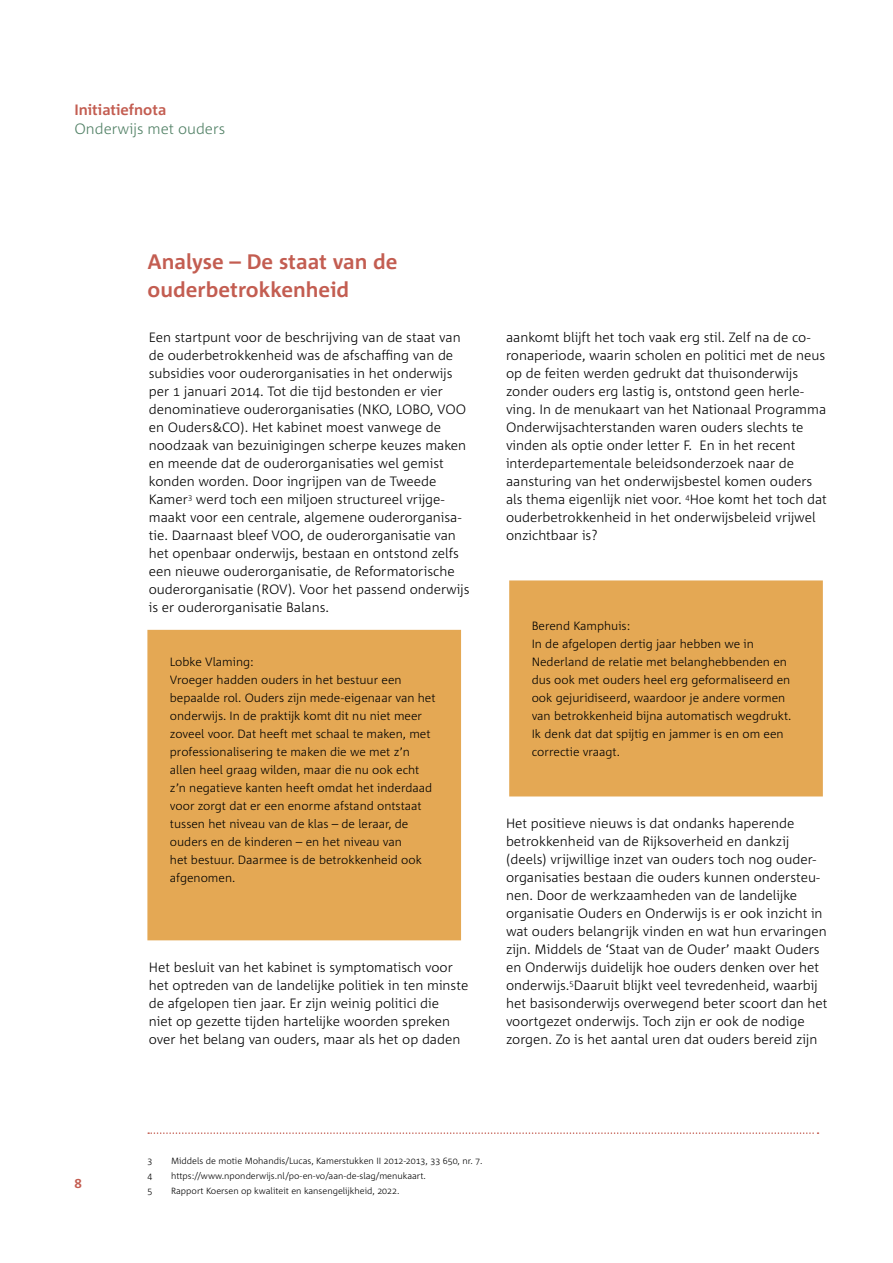
<style>
.page{position:relative;width:893px;height:1263px;background:#fff}
.page>*{position:absolute;margin:0;border:0;box-sizing:border-box;transform-origin:0 0}
.t1{font:700 21px/28.5px "Corpid C1 s";color:#c35d51}
.t2{font:300 15px "Corpid C1 s";color:#528166}
.t3{font:700 15px "Corpid C1 s";color:#c35d51}
.t4{font:300 13.5px/18px "Corpid C1 s";color:#000}
.t5{font:700 13.5px "Corpid C1 s";color:#c35d51}
.t6{font:300 12px/18px "Corpid C1 s";color:#000}
.t7{font:300 9px "Corpid C1 s";color:#000}
</style>
<div class="page">
<svg style="left:148px;top:1132px;width:670px;height:2px"></svg>
<div style="left:159px;top:641px;width:291px;height:288px;background:#e4a854"></div>
<div style="left:147px;top:630px;width:314px;height:310px;border:22px solid #e4a854"></div>
<div style="left:520px;top:592px;width:292px;height:193px;background:#e4a854"></div>
<div style="left:509px;top:580px;width:314px;height:216px;border:22px solid #e4a854"></div>
<p class="t3" style="left:74px;top:100px;width:93px">Initiatiefnota</p>
<p class="t2" style="left:74px;top:120px;width:152px">Onderwijs met ouders</p>
<p class="t5" style="left:74px;top:1175px;width:9px">8</p>
<h1 class="t1" style="left:148px;top:247px;width:251px">Analyse – De staat van de ouderbetrokkenheid</h1>
<p class="t4" style="left:149px;top:328px;width:322px">Een startpunt voor de beschrijving van de staat van de ouderbetrokkenheid was de afschaffing van de subsidies voor ouderorganisaties in het onderwijs per 1 januari 2014. Tot die tijd bestonden er vier denominatieve ouderorganisaties (NKO, LOBO, VOO en Ouders&amp;CO). Het kabinet moest vanwege de noodzaak van bezuinigingen scherpe keuzes maken en meende dat de ouderorganisaties wel gemist konden worden. Door ingrijpen van de Tweede Kamer<sup>3</sup> werd toch een miljoen structureel vrijge&shy;maakt voor een centrale, algemene ouderorganisa&shy;tie. Daarnaast bleef VOO, de ouderorganisatie van het openbaar onderwijs, bestaan en ontstond zelfs een nieuwe ouderorganisatie, de Reformatorische ouderorganisatie (ROV). Voor het passend onderwijs is er ouderorganisatie Balans.</p>
<p class="t6" style="left:170px;top:652px;width:267px">Lobke Vlaming:<br>Vroeger hadden ouders in het bestuur een bepaalde rol. Ouders zijn mede-eigenaar van het onderwijs. In de praktijk komt dit nu niet meer zoveel voor. Dat heeft met schaal te maken, met professionalisering te maken die we met z’n allen heel graag wilden, maar die nu ook echt z’n negatieve kanten heeft omdat het inderdaad voor zorgt dat er een enorme afstand ontstaat tussen het niveau van de klas – de leraar, de ouders en de kinderen – en het niveau van<br>het bestuur. Daarmee is de betrokkenheid ook afgenomen.</p>
<p class="t4" style="left:149px;top:958px;width:321px">Het besluit van het kabinet is symptomatisch voor het optreden van de landelijke politiek in ten minste de afgelopen tien jaar. Er zijn weinig politici die<br>niet op gezette tijden hartelijke woorden spreken over het belang van ouders, maar als het op daden</p>
<p class="t4" style="left:506px;top:328px;width:322px">aankomt blijft het toch vaak erg stil. Zelf na de co&shy;ronaperiode, waarin scholen en politici met de neus op de feiten werden gedrukt dat thuisonderwijs zonder ouders erg lastig is, ontstond geen herle&shy;ving. In de menukaart van het Nationaal Programma Onderwijsachterstanden waren ouders slechts te vinden als optie onder letter F. En in het recent interdepartementale beleidsonderzoek naar de aansturing van het onderwijsbestel komen ouders als thema eigenlijk niet voor. <sup>4</sup>Hoe komt het toch dat ouderbetrokkenheid in het onderwijsbeleid vrijwel onzichtbaar is?</p>
<p class="t6" style="left:532px;top:616px;width:261px">Berend Kamphuis:<br>In de afgelopen dertig jaar hebben we in Nederland de relatie met belanghebbenden en dus ook met ouders heel erg geformaliseerd en ook gejuridiseerd, waardoor je andere vormen van betrokkenheid bijna automatisch wegdrukt.<br>Ik denk dat dat spijtig en jammer is en om een correctie vraagt.</p>
<p class="t4" style="left:506px;top:814px;width:323px">Het positieve nieuws is dat ondanks haperende betrokkenheid van de Rijksoverheid en dankzij (deels) vrijwillige inzet van ouders toch nog ouder&shy;organisaties bestaan die ouders kunnen ondersteu&shy;nen. Door de werkzaamheden van de landelijke organisatie Ouders en Onderwijs is er ook inzicht in wat ouders belangrijk vinden en wat hun ervaringen zijn. Middels de ‘Staat van de Ouder’ maakt Ouders en Onderwijs duidelijk hoe ouders denken over het onderwijs.<sup>5</sup>Daaruit blijkt veel tevredenheid, waarbij het basisonderwijs overwegend beter scoort dan het voortgezet onderwijs. Toch zijn er ook de nodige zorgen. Zo is het aantal uren dat ouders bereid zijn</p>
<p class="t7" style="left:147px;top:1155px;width:6px">3</p>
<p class="t7" style="left:171px;top:1155px;width:313px">Middels de motie Mohandis/Lucas, Kamerstukken II 2012-2013, 33 650, nr. 7.</p>
<p class="t7" style="left:147px;top:1170px;width:6px">4</p>
<p class="t7" style="left:171px;top:1170px;width:256px">https://www.nponderwijs.nl/po-en-vo/aan-de-slag/menukaart.</p>
<p class="t7" style="left:147px;top:1185px;width:6px">5</p>
<p class="t7" style="left:171px;top:1185px;width:230px">Rapport Koersen op kwaliteit en kansengelijkheid, 2022.</p>
</div>
